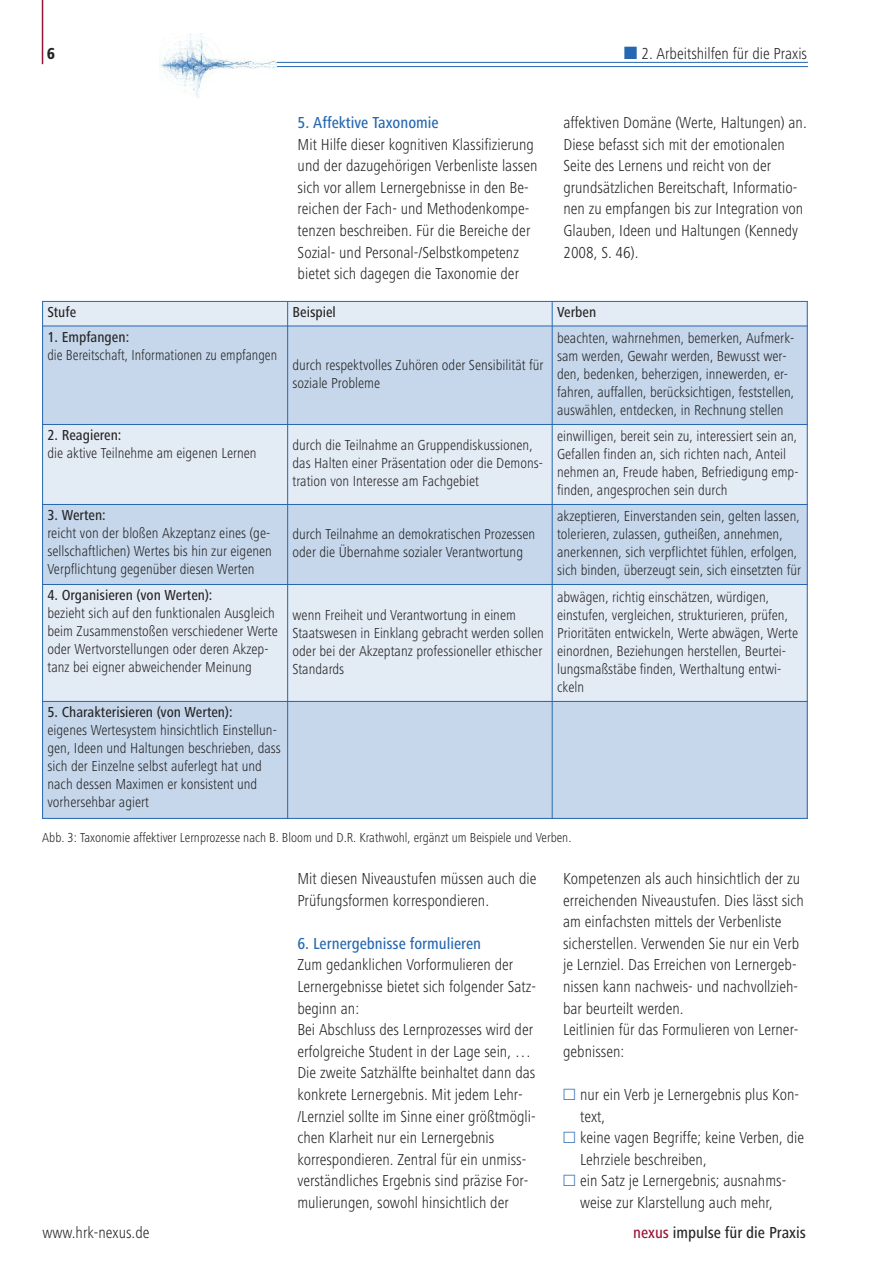
<style>
.page{position:relative;width:893px;height:1263px;background:#fff}
.page>*{position:absolute;margin:0;border:0;box-sizing:border-box;transform-origin:0 0}
.t1{font:300 condensed 16.5px/21.6px "Frutiger Next LT";color:#272627}
.t2{font:500 condensed 16.5px "Frutiger Next LT";color:#2567b0}
.t3{font:500 condensed 16.5px "Frutiger Next LT";color:#272627}
.t4{font:800 condensed 16.5px "Frutiger Next LT";color:#272627}
.t5{font:300 condensed 15px/18px "Frutiger Next LT";color:#272627}
.t6{font:500 condensed 15px "Frutiger Next LT";color:#272627}
.t7{font:300 condensed 15px "Frutiger Next LT";color:#272627;scale:.96 1}
.t8{font:300 condensed 13.5px "Frutiger Next LT";color:#272627}
.s1{color:#961534}
</style>
<div class="page">
<hr style="left:42px;top:0;width:1px;height:64px;background:#961534">
<hr style="left:277px;top:62px;width:531px;height:1px;background:#2567b0">
<hr style="left:277px;top:66px;width:531px;height:1px;background:#2567b0">
<img style="left:160px;top:33px;width:117px;height:64px">
<div style="left:42px;top:301px;width:246px;height:25px;background:#e3ebf5"></div>
<div style="left:288px;top:301px;width:264px;height:25px;background:#e3ebf5"></div>
<div style="left:552px;top:301px;width:256px;height:25px;background:#e3ebf5"></div>
<div style="left:42px;top:326px;width:246px;height:98px;background:#c6d7eb"></div>
<div style="left:288px;top:326px;width:264px;height:98px;background:#c6d7eb"></div>
<div style="left:552px;top:326px;width:256px;height:98px;background:#c6d7eb"></div>
<div style="left:42px;top:424px;width:246px;height:80px;background:#e3ebf5"></div>
<div style="left:288px;top:424px;width:264px;height:80px;background:#e3ebf5"></div>
<div style="left:552px;top:424px;width:256px;height:80px;background:#e3ebf5"></div>
<div style="left:42px;top:504px;width:246px;height:80px;background:#c6d7eb"></div>
<div style="left:288px;top:504px;width:264px;height:80px;background:#c6d7eb"></div>
<div style="left:552px;top:504px;width:256px;height:80px;background:#c6d7eb"></div>
<div style="left:42px;top:584px;width:246px;height:117px;background:#e3ebf5"></div>
<div style="left:288px;top:584px;width:264px;height:117px;background:#e3ebf5"></div>
<div style="left:552px;top:584px;width:256px;height:117px;background:#e3ebf5"></div>
<div style="left:42px;top:701px;width:246px;height:118px;background:#c6d7eb"></div>
<div style="left:288px;top:701px;width:264px;height:118px;background:#c6d7eb"></div>
<div style="left:552px;top:701px;width:256px;height:118px;background:#c6d7eb"></div>
<hr style="left:42px;top:301px;width:1px;height:518px;background:#2567b0">
<hr style="left:287px;top:301px;width:1px;height:518px;background:#2567b0">
<hr style="left:552px;top:301px;width:1px;height:518px;background:#2567b0">
<hr style="left:807px;top:301px;width:1px;height:518px;background:#2567b0">
<hr style="left:42px;top:301px;width:766px;height:1px;background:#2567b0">
<hr style="left:42px;top:326px;width:766px;height:1px;background:#2567b0">
<hr style="left:42px;top:424px;width:766px;height:1px;background:#2567b0">
<hr style="left:42px;top:504px;width:766px;height:1px;background:#2567b0">
<hr style="left:42px;top:584px;width:766px;height:1px;background:#2567b0">
<hr style="left:42px;top:701px;width:766px;height:1px;background:#2567b0">
<hr style="left:42px;top:818px;width:766px;height:1px;background:#2567b0">
<p class="t4" style="left:47px;top:44px;width:10px">6</p>
<p class="t1" style="left:641px;top:43px;width:167px">2. Arbeitshilfen für die Praxis</p>
<p class="t2" style="left:298px;top:113px;width:143px">5. Affektive Taxonomie</p>
<p class="t1" style="left:298px;top:133px;width:241px">Mit Hilfe dieser kognitiven Klassifizierung und der dazugehörigen Verbenliste lassen sich vor allem Lernergebnisse in den Be&shy;reichen der Fach- und Methodenkompe&shy;tenzen beschreiben. Für die Bereiche der Sozial- und Personal-/Selbstkompetenz bietet sich dagegen die Taxonomie der</p>
<p class="t1" style="left:563px;top:112px;width:245px">affektiven Domäne (Werte, Haltungen) an.<br>Diese befasst sich mit der emotionalen Seite des Lernens und reicht von der grundsätzlichen Bereitschaft, Informatio&shy;nen zu empfangen bis zur Integration von Glauben, Ideen und Haltungen (Kennedy 2008, S. 46).</p>
<p class="t6" style="left:47px;top:304px;width:30px">Stufe</p>
<p class="t6" style="left:293px;top:304px;width:45px">Beispiel</p>
<p class="t6" style="left:557px;top:304px;width:41px">Verben</p>
<p class="t6" style="left:47px;top:328px;width:83px">1. Empfangen:</p>
<p class="t7" style="left:47px;top:346px;width:241px">die Bereitschaft, Informationen zu empfangen</p>
<p class="t5" style="left:557px;top:329px;width:239px">beachten, wahrnehmen, bemerken, Aufmerk&shy;sam werden, Gewahr werden, Bewusst wer&shy;den, bedenken, beherzigen, innewerden, er&shy;fahren, auffallen, berücksichtigen, feststellen, auswählen, entdecken, in Rechnung stellen</p>
<p class="t5" style="left:293px;top:356px;width:253px">durch respektvolles Zuhören oder Sensibilität für soziale Probleme</p>
<p class="t6" style="left:47px;top:427px;width:76px">2. Reagieren:</p>
<p class="t5" style="left:47px;top:444px;width:211px">die aktive Teilnehme am eigenen Lernen</p>
<p class="t5" style="left:293px;top:436px;width:252px">durch die Teilnahme an Gruppendiskussionen, das Halten einer Präsentation oder die Demons&shy;tration von Interesse am Fachgebiet</p>
<p class="t5" style="left:557px;top:427px;width:243px">einwilligen, bereit sein zu, interessiert sein an, Gefallen finden an, sich richten nach, Anteil nehmen an, Freude haben, Befriedigung emp&shy;finden, angesprochen sein durch</p>
<p class="t6" style="left:47px;top:507px;width:60px">3. Werten:</p>
<p class="t5" style="left:47px;top:524px;width:226px;text-align:justify">reicht von der bloßen Akzeptanz eines (ge&shy;sellschaftlichen) Wertes bis hin zur eigenen Verpflichtung gegenüber diesen Werten</p>
<p class="t5" style="left:293px;top:525px;width:244px">durch Teilnahme an demokratischen Prozessen oder die Übernahme sozialer Verantwortung</p>
<p class="t5" style="left:557px;top:507px;width:246px">akzeptieren, Einverstanden sein, gelten lassen, tolerieren, zulassen, gutheißen, annehmen, anerkennen, sich verpflichtet fühlen, erfolgen, sich binden, überzeugt sein, sich einsetzten für</p>
<p class="t6" style="left:47px;top:587px;width:167px">4. Organisieren (von Werten):</p>
<p class="t5" style="left:47px;top:604px;width:232px">bezieht sich auf den funktionalen Ausgleich beim Zusammenstoßen verschiedener Werte oder Wertvorstellungen oder deren Akzep&shy;tanz bei eigner abweichender Meinung</p>
<p class="t5" style="left:293px;top:606px;width:253px">wenn Freiheit und Verantwortung in einem Staatswesen in Einklang gebracht werden sollen oder bei der Akzeptanz professioneller ethischer Standards</p>
<p class="t6" style="left:47px;top:704px;width:187px">5. Charakterisieren (von Werten):</p>
<p class="t5" style="left:47px;top:721px;width:235px">eigenes Wertesystem hinsichtlich Einstellun&shy;gen, Ideen und Haltungen beschrieben, dass sich der Einzelne selbst auferlegt hat und nach dessen Maximen er konsistent und vorhersehbar agiert</p>
<p class="t5" style="left:557px;top:588px;width:243px">abwägen, richtig einschätzen, würdigen, einstufen, vergleichen, strukturieren, prüfen, Prioritäten entwickeln, Werte abwägen, Werte einordnen, Beziehungen herstellen, Beurtei&shy;lungsmaßstäbe finden, Werthaltung entwi&shy;ckeln</p>
<p class="t8" style="left:42px;top:830px;width:531px">Abb. 3: Taxonomie affektiver Lernprozesse nach B. Bloom und D.R. Krathwohl, ergänzt um Beispiele und Verben.</p>
<p class="t1" style="left:297px;top:868px;width:241px">Mit diesen Niveaustufen müssen auch die<br>Prüfungsformen korrespondieren.</p>
<p class="t2" style="left:297px;top:934px;width:185px">6. Lernergebnisse formulieren</p>
<p class="t1" style="left:297px;top:954px;width:240px">Zum gedanklichen Vorformulieren der Lernergebnisse bietet sich folgender Satz&shy;beginn an:<br>Bei Abschluss des Lernprozesses wird der erfolgreiche Student in der Lage sein, … Die zweite Satzhälfte beinhaltet dann das konkrete Lernergebnis. Mit jedem Lehr-/Lernziel sollte im Sinne einer größtmögli&shy;chen Klarheit nur ein Lernergebnis korrespondieren. Zentral für ein unmiss&shy;verständliches Ergebnis sind präzise For&shy;mulierungen, sowohl hinsichtlich der</p>
<p class="t1" style="left:563px;top:868px;width:242px">Kompetenzen als auch hinsichtlich der zu erreichenden Niveaustufen. Dies lässt sich am einfachsten mittels der Verbenliste sicherstellen. Verwenden Sie nur ein Verb je Lernziel. Das Erreichen von Lernergeb&shy;nissen kann nachweis- und nachvollzieh&shy;bar beurteilt werden.<br>Leitlinien für das Formulieren von Lerner&shy;gebnissen:</p>
<p class="t1" style="left:580px;top:1084px;width:226px">nur ein Verb je Lernergebnis plus Kon&shy;text,<br>keine vagen Begriffe; keine Verben, die<br>Lehrziele beschreiben,<br>ein Satz je Lernergebnis; ausnahms&shy;weise zur Klarstellung auch mehr,</p>
<p class="t1" style="left:43px;top:1222px;width:109px">www.hrk-nexus.de</p>
<p class="t3" style="left:633px;top:1223px;width:174px"><span class="s1">nexus</span> impulse für die Praxis</p>
</div>
